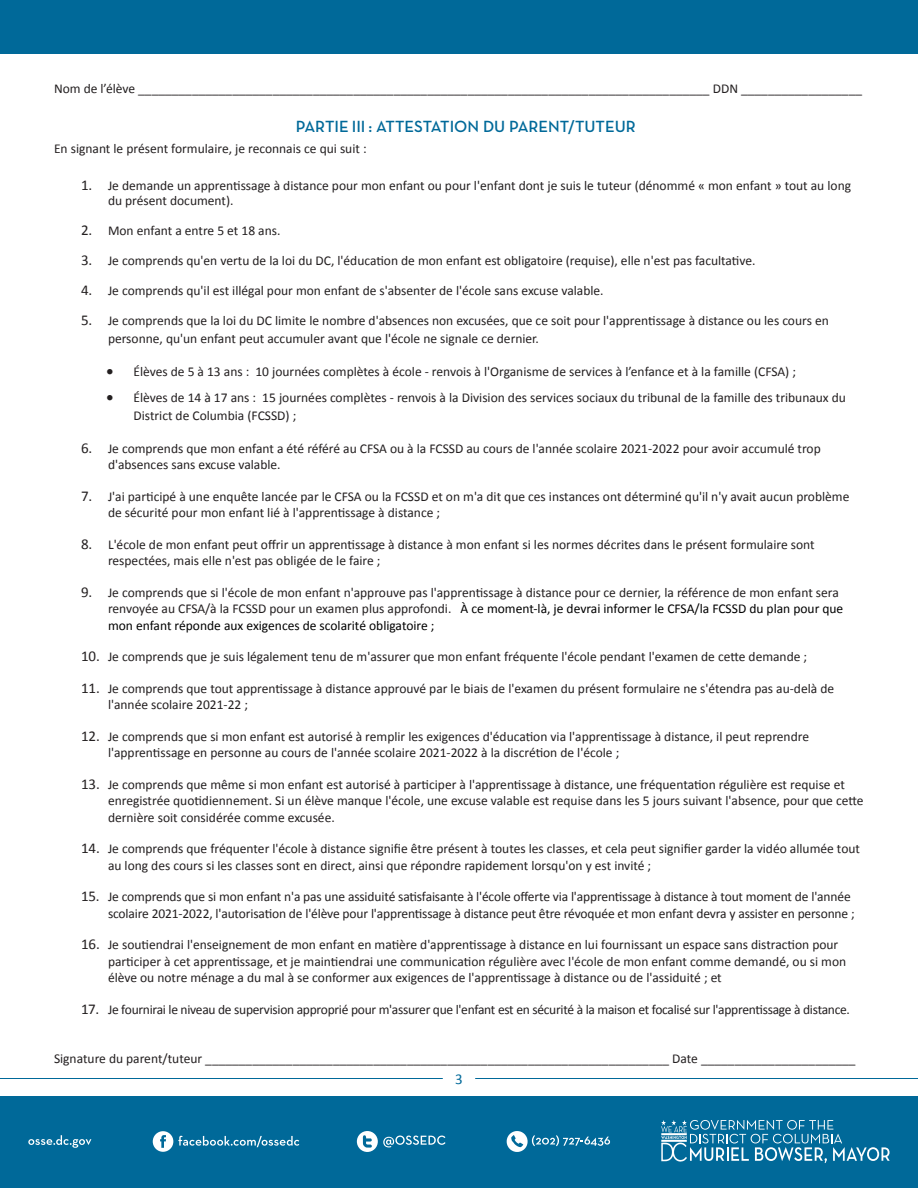
<style>
.page{position:relative;width:918px;height:1188px;background:#fff}
.page>*{position:absolute;margin:0;border:0;box-sizing:border-box;transform-origin:0 0}
.t1{font:600 16.5px "Neutra Text";color:#006999}
.t2{font:15px "Calibri";color:#006999}
.t3{font:13.5px/16.5px "Calibri";color:#231f20}
.t4{font:13.5px "Calibri";letter-spacing:-.02em;color:#231f20}
.s1{font-size:15px}
.s2{color:#000}
</style>
<div class="page">
<div style="left:0;top:1096px;width:918px;height:92px;background:#006999"></div>
<svg style="left:153px;top:1131px;width:146px;height:21px"></svg>
<svg style="left:357px;top:1131px;width:89px;height:21px"></svg>
<svg style="left:28px;top:1135px;width:63px;height:13px"></svg>
<svg style="left:507px;top:1131px;width:103px;height:21px"></svg>
<svg style="left:661px;top:1120px;width:229px;height:43px"></svg>
<hr style="left:0;top:1078px;width:443px;height:1px;background:#006999">
<hr style="left:475px;top:1078px;width:443px;height:1px;background:#006999">
<div style="left:0;top:0;width:918px;height:54px;background:#006999"></div>
<p class="t3" style="left:54px;top:80px;width:810px">Nom de l’élève _____________________________________________________________________________________ DDN __________________</p>
<p class="t1" style="left:296px;top:116px;width:341px">PARTIE III : ATTESTATION DU PARENT/TUTEUR</p>
<p class="t3" style="left:54px;top:140px;width:314px">En signant le présent formulaire, je reconnais ce qui suit :</p>
<p class="t3" style="left:108px;top:178px;width:745px;line-height:15px;text-indent:-27px"><span class="s1">1.</span> Je demande un apprentissage à distance pour mon enfant ou pour l'enfant dont je suis le tuteur (dénommé « mon enfant » tout au long du présent document).</p>
<p class="t3" style="left:81px;top:223px;width:201px"><span class="s1">2.</span> Mon enfant a entre 5 et 18 ans.</p>
<p class="t3" style="left:81px;top:253px;width:676px"><span class="s1">3.</span> Je comprends qu'en vertu de la loi du DC, l'éducation de mon enfant est obligatoire (requise), elle n'est pas facultative.</p>
<p class="t3" style="left:81px;top:283px;width:524px"><span class="s1">4.</span> Je comprends qu'il est illégal pour mon enfant de s'absenter de l'école sans excuse valable.</p>
<p class="t3" style="left:108px;top:312px;width:722px;line-height:18px;text-indent:-27px"><span class="s1">5.</span> Je comprends que la loi du DC limite le nombre d'absences non excusées, que ce soit pour l'apprentissage à distance ou les cours en personne, qu'un enfant peut accumuler avant que l'école ne signale ce dernier.</p>
<p class="t3" style="left:106px;top:364px;width:691px">• Élèves de 5 à 13 ans : 10 journées complètes à école - renvois à l'Organisme de services à l’enfance et à la famille (CFSA) ;</p>
<p class="t3" style="left:134px;top:388px;width:714px;line-height:18px;text-indent:-27px">• Élèves de 14 à 17 ans : 15 journées complètes - renvois à la Division des services sociaux du tribunal de la famille des tribunaux du<br>District de Columbia (FCSSD) ;</p>
<p class="t3" style="left:108px;top:440px;width:714px;text-indent:-27px"><span class="s1">6.</span> Je comprends que mon enfant a été référé au CFSA ou à la FCSSD au cours de l'année scolaire 2021-2022 pour avoir accumulé trop d'absences sans excuse valable.</p>
<p class="t3" style="left:108px;top:488px;width:743px;text-indent:-27px"><span class="s1">7.</span> J'ai participé à une enquête lancée par le CFSA ou la FCSSD et on m'a dit que ces instances ont déterminé qu'il n'y avait aucun problème de sécurité pour mon enfant lié à l'apprentissage à distance ;</p>
<p class="t3" style="left:108px;top:536px;width:708px;text-indent:-27px"><span class="s1">8.</span> L'école de mon enfant peut offrir un apprentissage à distance à mon enfant si les normes décrites dans le présent formulaire sont respectées, mais elle n'est pas obligée de le faire ;</p>
<p class="t3" style="left:108px;top:584px;width:737px;text-indent:-27px"><span class="s1">9.</span> Je comprends que si l'école de mon enfant n'approuve pas l'apprentissage à distance pour ce dernier, la référence de mon enfant sera renvoyée au CFSA/à la FCSSD pour un examen plus approfondi. <span class="s2">À ce moment-là, je devrai informer le CFSA/la FCSSD du plan pour que mon enfant réponde aux exigences de scolarité obligatoire ;</span></p>
<p class="t3" style="left:81px;top:649px;width:728px"><span class="s1">10.</span> Je comprends que je suis légalement tenu de m'assurer que mon enfant fréquente l'école pendant l'examen de cette demande ;</p>
<p class="t3" style="left:108px;top:680px;width:728px;text-indent:-27px"><span class="s1">11.</span> Je comprends que tout apprentissage à distance approuvé par le biais de l'examen du présent formulaire ne s'étendra pas au-delà de l'année scolaire 2021-22 ;</p>
<p class="t3" style="left:108px;top:728px;width:703px;text-indent:-27px"><span class="s1">12.</span> Je comprends que si mon enfant est autorisé à remplir les exigences d'éducation via l'apprentissage à distance, il peut reprendre l'apprentissage en personne au cours de l'année scolaire 2021-2022 à la discrétion de l'école ;</p>
<p class="t3" style="left:108px;top:776px;width:757px;text-indent:-27px"><span class="s1">13.</span> Je comprends que même si mon enfant est autorisé à participer à l'apprentissage à distance, une fréquentation régulière est requise et enregistrée quotidiennement. Si un élève manque l'école, une excuse valable est requise dans les 5 jours suivant l'absence, pour que cette dernière soit considérée comme excusée.</p>
<p class="t3" style="left:108px;top:841px;width:754px;text-indent:-27px"><span class="s1">14.</span> Je comprends que fréquenter l'école à distance signifie être présent à toutes les classes, et cela peut signifier garder la vidéo allumée tout au long des cours si les classes sont en direct, ainsi que répondre rapidement lorsqu'on y est invité ;</p>
<p class="t3" style="left:81px;top:889px;width:775px;text-align:right"><span class="s1">15.</span> Je comprends que si mon enfant n'a pas une assiduité satisfaisante à l'école offerte via l'apprentissage à distance à tout moment de l'année scolaire 2021-2022, l'autorisation de l'élève pour l'apprentissage à distance peut être révoquée et mon enfant devra y assister en personne ;</p>
<p class="t3" style="left:108px;top:937px;width:740px;text-indent:-27px"><span class="s1">16.</span> Je soutiendrai l'enseignement de mon enfant en matière d'apprentissage à distance en lui fournissant un espace sans distraction pour participer à cet apprentissage, et je maintiendrai une communication régulière avec l'école de mon enfant comme demandé, ou si mon élève ou notre ménage a du mal à se conformer aux exigences de l'apprentissage à distance ou de l'assiduité ; et</p>
<p class="t4" style="left:81px;top:1001px;width:771px"><span class="s1">17.</span> Je fournirai le niveau de supervision approprié pour m'assurer que l'enfant est en sécurité à la maison et focalisé sur l'apprentissage à distance.</p>
<p class="t3" style="left:54px;top:1051px;width:803px">Signature du parent/tuteur _____________________________________________________________________ Date _______________________</p>
<p class="t2" style="left:455px;top:1069px;width:9px">3</p>
</div>
